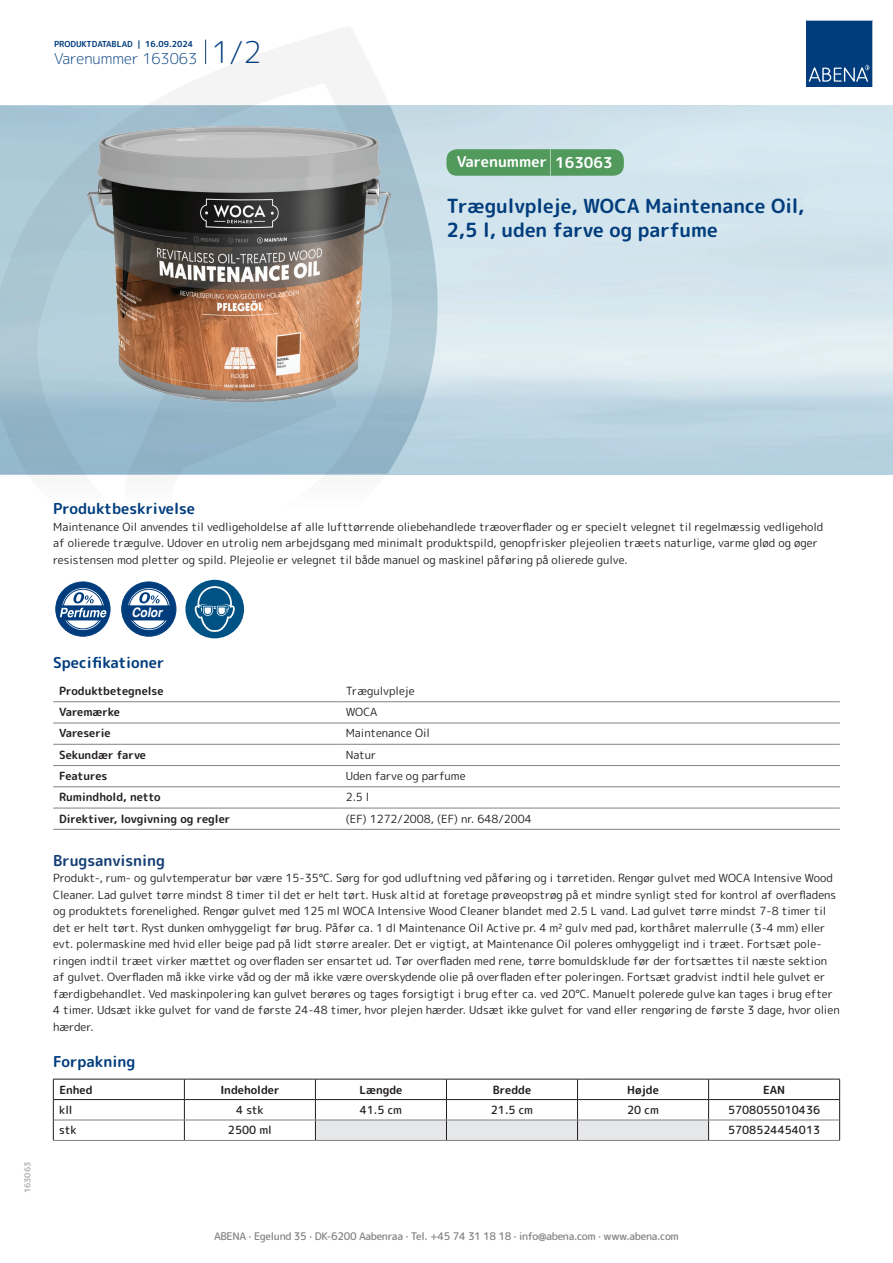
<style>
.page{position:relative;width:893px;height:1263px;background:#fff}
.page>*{position:absolute;margin:0;border:0;box-sizing:border-box;transform-origin:0 0}
.t1{font:700 19.5px/24px "Rounded Mplus 1 c";color:#013d7d}
.t2{font:700 15px "Rounded Mplus 1 c";color:#013d7d}
.t3{font:300 15px "Rounded Mplus 1 c";color:#013d7d}
.t4{font:700 15px "Rounded Mplus 1 c";color:#fff}
.t5{font:700 15px "Rounded Mplus 1 c";color:#153f74}
.t6{font:italic 700 13.05px "Helvetica";letter-spacing:-.005em;color:#fff;scale:.9 1}
.t7{font:11.25px/16.5px "Rounded Mplus 1 c";color:#231f20}
.t8{font:700 11.25px "Rounded Mplus 1 c";color:#231f20}
.t9{font:500 11.25px "Rounded Mplus 1 c";color:#231f20}
.t10{font:500 10.5px "Rounded Mplus 1 c";letter-spacing:-.03em;color:#808285}
.t11{font:700 8.25px "Rounded Mplus 1 c";color:#013d7d}
.t12{font:700 8.25px "Rounded Mplus 1 c";color:#b2b3b7}
.s1{font-size:30px}
.s2{font-size:25.5px}
</style>
<div class="page">
<svg style="left:0;top:26px;width:439px;height:586px"></svg>
<svg style="left:0;top:106px;width:438px;height:368px;background:#a3c1d1"></svg>
<svg style="left:205px;top:40px;width:1px;height:24px"></svg>
<svg style="left:806px;top:20px;width:67px;height:67px;background:#144b86"></svg>
<img style="left:88px;top:127px;width:302px;height:275px">
<div style="left:56px;top:582px;width:54px;height:54px;background:#013d7d;border-radius:50%"></div>
<div style="left:55px;top:582px;width:55px;height:54px;border:1px solid #013d7d;border-radius:50%"></div>
<svg style="left:61px;top:587px;width:44px;height:44px"></svg>
<div style="left:61px;top:587px;width:44px;height:44px;border:1px solid #013d7d;border-radius:50%"></div>
<div style="left:63px;top:589px;width:40px;height:40px;border:1px solid #013d7d;border-radius:50%"></div>
<svg style="left:58px;top:592px;width:49px;height:28px"></svg>
<div style="left:122px;top:582px;width:54px;height:54px;background:#013d7d;border-radius:50%"></div>
<div style="left:121px;top:582px;width:55px;height:54px;border:1px solid #013d7d;border-radius:50%"></div>
<svg style="left:127px;top:587px;width:44px;height:44px"></svg>
<div style="left:127px;top:587px;width:44px;height:44px;border:1px solid #013d7d;border-radius:50%"></div>
<div style="left:129px;top:589px;width:40px;height:40px;border:1px solid #013d7d;border-radius:50%"></div>
<svg style="left:124px;top:592px;width:48px;height:28px"></svg>
<div style="left:185px;top:580px;width:59px;height:58px;background:#005285;border-radius:50%"></div>
<svg style="left:195px;top:580px;width:40px;height:52px"></svg>
<hr style="left:53px;top:701px;width:287px;height:1px;background:#808285">
<hr style="left:340px;top:701px;width:500px;height:1px;background:#808285">
<hr style="left:53px;top:723px;width:287px;height:1px;background:#808285">
<hr style="left:340px;top:723px;width:500px;height:1px;background:#808285">
<hr style="left:53px;top:744px;width:287px;height:1px;background:#808285">
<hr style="left:340px;top:744px;width:500px;height:1px;background:#808285">
<hr style="left:53px;top:765px;width:287px;height:1px;background:#808285">
<hr style="left:340px;top:765px;width:500px;height:1px;background:#808285">
<hr style="left:53px;top:786px;width:287px;height:1px;background:#808285">
<hr style="left:340px;top:786px;width:500px;height:1px;background:#808285">
<hr style="left:53px;top:808px;width:287px;height:1px;background:#808285">
<hr style="left:340px;top:808px;width:500px;height:1px;background:#808285">
<hr style="left:53px;top:829px;width:287px;height:1px;background:#808285">
<hr style="left:340px;top:829px;width:500px;height:1px;background:#808285">
<hr style="left:53px;top:1079px;width:131px;height:1px;background:#231f20">
<hr style="left:184px;top:1079px;width:131px;height:1px;background:#231f20">
<hr style="left:709px;top:1079px;width:131px;height:1px;background:#231f20">
<hr style="left:53px;top:1099px;width:131px;height:1px;background:#231f20">
<hr style="left:184px;top:1099px;width:131px;height:1px;background:#231f20">
<hr style="left:709px;top:1099px;width:131px;height:1px;background:#231f20">
<svg style="left:53px;top:1079px;width:1px;height:61px"></svg>
<svg style="left:184px;top:1079px;width:1px;height:61px"></svg>
<svg style="left:315px;top:1079px;width:394px;height:61px"></svg>
<svg style="left:839px;top:1079px;width:1px;height:61px"></svg>
<hr style="left:54px;top:1120px;width:130px;height:1px;background:#808285">
<hr style="left:184px;top:1120px;width:131px;height:1px;background:#808285">
<hr style="left:315px;top:1120px;width:131px;height:1px;background:#808285">
<hr style="left:446px;top:1120px;width:131px;height:1px;background:#808285">
<hr style="left:577px;top:1120px;width:132px;height:1px;background:#808285">
<hr style="left:709px;top:1120px;width:130px;height:1px;background:#808285">
<hr style="left:53px;top:1140px;width:131px;height:1px;background:#808285">
<hr style="left:184px;top:1140px;width:131px;height:1px;background:#808285">
<hr style="left:315px;top:1140px;width:131px;height:1px;background:#808285">
<hr style="left:446px;top:1140px;width:131px;height:1px;background:#808285">
<hr style="left:577px;top:1140px;width:132px;height:1px;background:#808285">
<hr style="left:709px;top:1140px;width:131px;height:1px;background:#808285">
<div style="left:446px;top:149px;width:178px;height:27px;background:#52995c;border-radius:10px"></div>
<p class="t11" style="left:54px;top:38px;width:141px">PRODUKTDATABLAD | 16.09.2024</p>
<h2 class="t3" style="left:54px;top:48px;width:209px">Varenummer 163063 <span class="s1">1/2</span></h2>
<h2 class="t4" style="left:457px;top:151px;width:157px">Varenummer <span class="s2">|</span> 163063</h2>
<h1 class="t1" style="left:446px;top:194px;width:359px">Trægulvpleje, WOCA Maintenance Oil,<br>2,5 l, uden farve og parfume</h1>
<p class="t12" style="left:22px;top:1193px;width:33px;rotate:-90deg">163063</p>
<h2 class="t2" style="left:53px;top:498px;width:143px">Produktbeskrivelse</h2>
<p class="t7" style="left:53px;top:518px;width:772px">Maintenance Oil anvendes til vedligeholdelse af alle lufttørrende oliebehandlede træoverflader og er specielt velegnet til regelmæssig vedligehold af olierede trægulve. Udover en utrolig nem arbejdsgang med minimalt produktspild, genopfrisker plejeolien træets naturlige, varme glød og øger resistensen mod pletter og spild. Plejeolie er velegnet til både manuel og maskinel påføring på olierede gulve.</p>
<p class="t6" style="left:131px;top:602px;width:36px">Color</p>
<h2 class="t2" style="left:53px;top:652px;width:113px">Specifikationer</h2>
<p class="t8" style="left:59px;top:683px;width:106px">Produktbetegnelse</p>
<p class="t7" style="left:346px;top:682px;width:70px">Trægulvpleje</p>
<p class="t8" style="left:59px;top:704px;width:62px">Varemærke</p>
<p class="t7" style="left:346px;top:704px;width:33px">WOCA</p>
<p class="t8" style="left:59px;top:725px;width:53px">Vareserie</p>
<p class="t7" style="left:346px;top:725px;width:86px">Maintenance Oil</p>
<p class="t8" style="left:59px;top:747px;width:88px">Sekundær farve</p>
<p class="t7" style="left:346px;top:746px;width:32px">Natur</p>
<p class="t8" style="left:59px;top:768px;width:50px">Features</p>
<p class="t7" style="left:346px;top:768px;width:121px">Uden farve og parfume</p>
<p class="t8" style="left:59px;top:789px;width:103px">Rumindhold, netto</p>
<p class="t7" style="left:346px;top:789px;width:25px">2.5 l</p>
<p class="t8" style="left:59px;top:810px;width:173px">Direktiver, lovgivning og regler</p>
<p class="t7" style="left:346px;top:810px;width:188px">(EF) 1272/2008, (EF) nr. 648/2004</p>
<h2 class="t5" style="left:53px;top:849px;width:113px">Brugsanvisning</h2>
<p class="t7" style="left:53px;top:870px;width:788px">Produkt-, rum- og gulvtemperatur bør være 15-35°C. Sørg for god udluftning ved påføring og i tørretiden. Rengør gulvet med WOCA Intensive Wood Cleaner. Lad gulvet tørre mindst 8 timer til det er helt tørt. Husk altid at foretage prøveopstrøg på et mindre synligt sted for kontrol af overfladens og produktets forenelighed. Rengør gulvet med 125 ml WOCA Intensive Wood Cleaner blandet med 2.5 L vand. Lad gulvet tørre mindst 7-8 timer til det er helt tørt. Ryst dunken omhyggeligt før brug. Påfør ca. 1 dl Maintenance Oil Active pr. 4 m² gulv med pad, korthåret malerrulle (3-4 mm) eller evt. polermaskine med hvid eller beige pad på lidt større arealer. Det er vigtigt, at Maintenance Oil poleres omhyggeligt ind i træet. Fortsæt pole&shy;ringen indtil træet virker mættet og overfladen ser ensartet ud. Tør overfladen med rene, tørre bomuldsklude før der fortsættes til næste sektion af gulvet. Overfladen må ikke virke våd og der må ikke være overskydende olie på overfladen efter poleringen. Fortsæt gradvist indtil hele gulvet er færdigbehandlet. Ved maskinpolering kan gulvet berøres og tages forsigtigt i brug efter ca. ved 20°C. Manuelt polerede gulve kan tages i brug efter 4 timer. Udsæt ikke gulvet for vand de første 24-48 timer, hvor plejen hærder. Udsæt ikke gulvet for vand eller rengøring de første 3 dage, hvor olien hærder.</p>
<h2 class="t2" style="left:53px;top:1050px;width:84px">Forpakning</h2>
<p class="t8" style="left:59px;top:1081px;width:35px">Enhed</p>
<p class="t8" style="left:220px;top:1081px;width:61px">Indeholder</p>
<p class="t8" style="left:359px;top:1081px;width:44px">Længde</p>
<p class="t8" style="left:493px;top:1081px;width:40px">Bredde</p>
<p class="t8" style="left:627px;top:1081px;width:33px">Højde</p>
<p class="t8" style="left:763px;top:1081px;width:24px">EAN</p>
<p class="t9" style="left:59px;top:1102px;width:15px">kll</p>
<p class="t9" style="left:236px;top:1102px;width:29px">4 stk</p>
<p class="t9" style="left:360px;top:1102px;width:44px">41.5 cm</p>
<p class="t9" style="left:491px;top:1102px;width:44px">21.5 cm</p>
<p class="t9" style="left:627px;top:1102px;width:33px">20 cm</p>
<p class="t9" style="left:728px;top:1102px;width:94px">5708055010436</p>
<p class="t9" style="left:59px;top:1122px;width:19px">stk</p>
<p class="t9" style="left:228px;top:1122px;width:45px">2500 ml</p>
<p class="t9" style="left:728px;top:1122px;width:94px">5708524454013</p>
<p class="t10" style="left:214px;top:1229px;width:466px">ABENA · Egelund 35 · DK-6200 Aabenraa · Tel. +45 74 31 18 18 · info@abena.com · www.abena.com</p>
</div>
